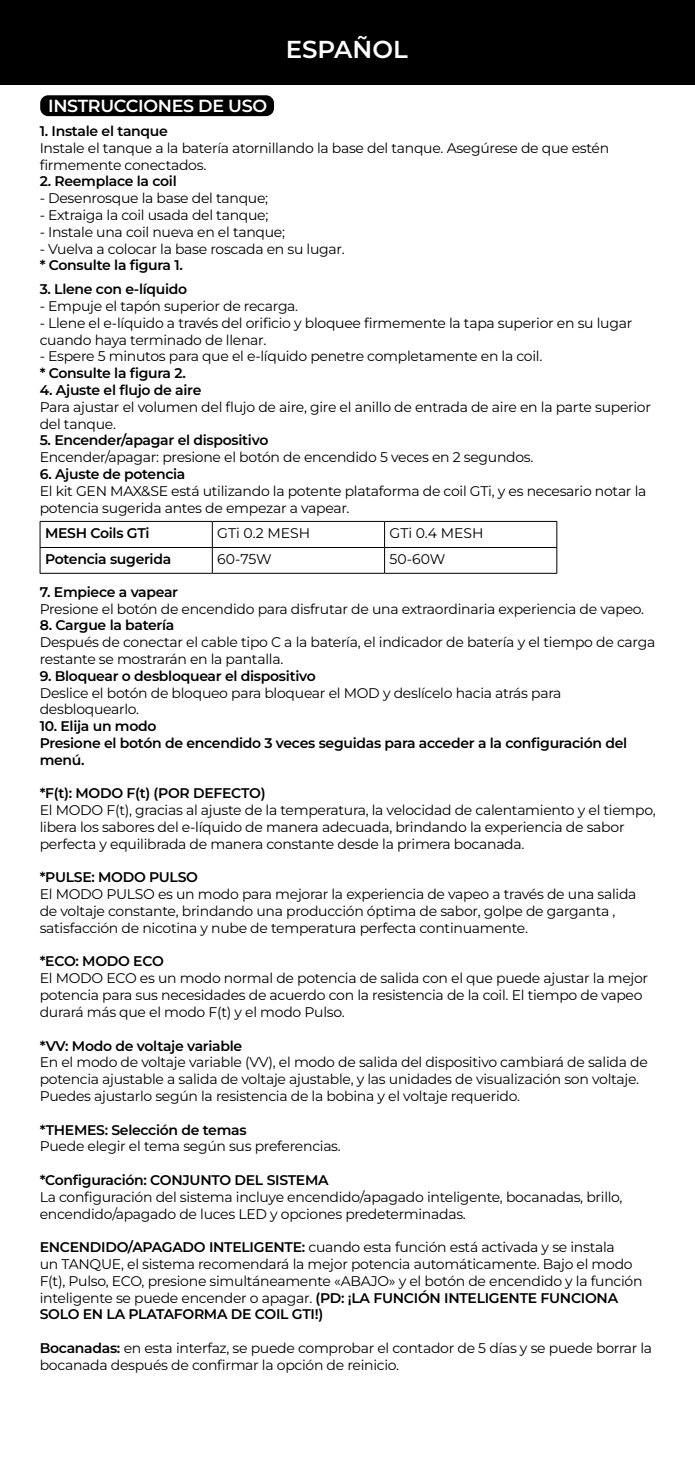
<style>
.page{position:relative;width:695px;height:1459px;background:#fff}
.page>*{position:absolute;margin:0;border:0;box-sizing:border-box;transform-origin:0 0}
.t1{font:600 24.5px "Montserrat";color:#fff}
.t2{font:600 17.5px "Montserrat";letter-spacing:-.02em;color:#fff}
.t3{font:14px/16.8px "Montserrat";letter-spacing:-.02em;color:#000}
.t4{font:600 14px/16.8px "Montserrat";letter-spacing:-.02em;color:#000}
.s1{font-weight:600}
</style>
<div class="page">
<div style="left:40px;top:95px;width:234px;height:21px;background:#000;border-radius:8px"></div>
<div style="left:0;top:0;width:694px;height:84px;background:#000"></div>
<hr style="left:40px;top:521px;width:172px;height:1px;background:#000">
<hr style="left:39px;top:522px;width:2px;height:25px;background:#000">
<hr style="left:212px;top:521px;width:172px;height:1px;background:#000">
<hr style="left:384px;top:521px;width:173px;height:1px;background:#000">
<hr style="left:40px;top:547px;width:172px;height:1px;background:#000">
<hr style="left:39px;top:548px;width:2px;height:25px;background:#000">
<hr style="left:212px;top:547px;width:172px;height:1px;background:#000">
<svg style="left:212px;top:522px;width:1px;height:51px"></svg>
<hr style="left:384px;top:547px;width:173px;height:1px;background:#000">
<svg style="left:384px;top:522px;width:1px;height:51px"></svg>
<svg style="left:556px;top:522px;width:1px;height:51px"></svg>
<hr style="left:40px;top:573px;width:172px;height:1px;background:#000">
<hr style="left:212px;top:573px;width:172px;height:1px;background:#000">
<hr style="left:384px;top:573px;width:173px;height:1px;background:#000">
<h1 class="t1" style="left:285px;top:31px;width:124px">ESPAÑOL</h1>
<p class="t2" style="left:48px;top:93px;width:220px">INSTRUCCIONES DE USO</p>
<p class="t4" style="left:40px;top:122px;width:130px">1. Instale el tanque</p>
<p class="t3" style="left:40px;top:139px;width:571px">Instale el tanque a la batería atornillando la base del tanque. Asegúrese de que estén firmemente conectados.</p>
<p class="t4" style="left:40px;top:172px;width:138px">2. Reemplace la coil</p>
<p class="t3" style="left:40px;top:189px;width:230px">- Desenrosque la base del tanque;</p>
<p class="t3" style="left:40px;top:206px;width:230px">- Extraiga la coil usada del tanque;</p>
<p class="t3" style="left:40px;top:223px;width:247px">- Instale una coil nueva en el tanque;</p>
<p class="t3" style="left:40px;top:240px;width:306px">- Vuelva a colocar la base roscada en su lugar.</p>
<p class="t4" style="left:40px;top:256px;width:145px">* Consulte la figura 1.</p>
<p class="t4" style="left:40px;top:280px;width:149px">3. Llene con e-líquido</p>
<p class="t3" style="left:40px;top:297px;width:260px">- Empuje el tapón superior de recarga.</p>
<p class="t3" style="left:40px;top:314px;width:594px">- Llene el e-líquido a través del orificio y bloquee firmemente la tapa superior en su lugar cuando haya terminado de llenar.</p>
<p class="t3" style="left:40px;top:347px;width:504px">- Espere 5 minutos para que el e-líquido penetre completamente en la coil.</p>
<p class="t4" style="left:40px;top:364px;width:148px">* Consulte la figura 2.</p>
<p class="t4" style="left:40px;top:381px;width:163px">4. Ajuste el flujo de aire</p>
<p class="t3" style="left:40px;top:398px;width:612px">Para ajustar el volumen del flujo de aire, gire el anillo de entrada de aire en la parte superior del tanque.</p>
<p class="t4" style="left:40px;top:431px;width:230px">5. Encender/apagar el dispositivo</p>
<p class="t3" style="left:40px;top:448px;width:495px">Encender/apagar: presione el botón de encendido 5 veces en 2 segundos.</p>
<p class="t4" style="left:40px;top:465px;width:147px">6. Ajuste de potencia</p>
<p class="t3" style="left:40px;top:482px;width:608px">El kit GEN MAX&amp;SE está utilizando la potente plataforma de coil GTi, y es necesario notar la potencia sugerida antes de empezar a vapear.</p>
<p class="t4" style="left:45px;top:524px;width:106px">MESH Coils GTi</p>
<p class="t3" style="left:217px;top:524px;width:94px">GTi 0.2 MESH</p>
<p class="t3" style="left:389px;top:524px;width:95px">GTi 0.4 MESH</p>
<p class="t4" style="left:45px;top:550px;width:128px">Potencia sugerida</p>
<p class="t3" style="left:217px;top:550px;width:56px">60-75W</p>
<p class="t3" style="left:389px;top:550px;width:57px">50-60W</p>
<p class="t4" style="left:40px;top:582px;width:140px">7. Empiece a vapear</p>
<p class="t3" style="left:40px;top:599px;width:605px">Presione el botón de encendido para disfrutar de una extraordinaria experiencia de vapeo.</p>
<p class="t4" style="left:40px;top:616px;width:136px">8. Cargue la batería</p>
<p class="t3" style="left:40px;top:633px;width:617px">Después de conectar el cable tipo C a la batería, el indicador de batería y el tiempo de carga restante se mostrarán en la pantalla.</p>
<p class="t4" style="left:40px;top:666px;width:277px">9. Bloquear o desbloquear el dispositivo</p>
<p class="t3" style="left:40px;top:683px;width:523px">Deslice el botón de bloqueo para bloquear el MOD y deslícelo hacia atrás para desbloquearlo.</p>
<p class="t4" style="left:40px;top:717px;width:589px">10. Elija un modo<br>Presione el botón de encendido 3 veces seguidas para acceder a la configuración del menú.</p>
<p class="t4" style="left:40px;top:784px;width:227px">*F(t): MODO F(t) (POR DEFECTO)</p>
<p class="t3" style="left:40px;top:801px;width:617px">El MODO F(t), gracias al ajuste de la temperatura, la velocidad de calentamiento y el tiempo, libera los sabores del e-líquido de manera adecuada, brindando la experiencia de sabor perfecta y equilibrada de manera constante desde la primera bocanada.</p>
<p class="t4" style="left:40px;top:868px;width:160px">*PULSE: MODO PULSO</p>
<p class="t3" style="left:40px;top:885px;width:598px">El MODO PULSO es un modo para mejorar la experiencia de vapeo a través de una salida de voltaje constante, brindando una producción óptima de sabor, golpe de garganta , satisfacción de nicotina y nube de temperatura perfecta continuamente.</p>
<p class="t4" style="left:40px;top:952px;width:126px">*ECO: MODO ECO</p>
<p class="t3" style="left:40px;top:969px;width:610px">El MODO ECO es un modo normal de potencia de salida con el que puede ajustar la mejor potencia para sus necesidades de acuerdo con la resistencia de la coil. El tiempo de vapeo durará más que el modo F(t) y el modo Pulso.</p>
<p class="t4" style="left:40px;top:1036px;width:204px">*VV: Modo de voltaje variable</p>
<p class="t3" style="left:40px;top:1053px;width:609px">En el modo de voltaje variable (VV), el modo de salida del dispositivo cambiará de salida de potencia ajustable a salida de voltaje ajustable, y las unidades de visualización son voltaje.<br>Puedes ajustarlo según la resistencia de la bobina y el voltaje requerido.</p>
<p class="t4" style="left:40px;top:1120px;width:208px">*THEMES: Selección de temas</p>
<p class="t3" style="left:40px;top:1137px;width:302px">Puede elegir el tema según sus preferencias.</p>
<p class="t4" style="left:40px;top:1170px;width:290px">*Configuración: CONJUNTO DEL SISTEMA</p>
<p class="t3" style="left:40px;top:1187px;width:584px">La configuración del sistema incluye encendido/apagado inteligente, bocanadas, brillo, encendido/apagado de luces LED y opciones predeterminadas.</p>
<p class="t3" style="left:40px;top:1238px;width:604px"><span class="s1">ENCENDIDO/APAGADO INTELIGENTE:</span> cuando esta función está activada y se instala<br>un TANQUE, el sistema recomendará la mejor potencia automáticamente. Bajo el modo F(t), Pulso, ECO, presione simultáneamente «ABAJO» y el botón de encendido y la función inteligente se puede encender o apagar. <span class="s1">(PD: ¡LA FUNCIÓN INTELIGENTE FUNCIONA SOLO EN LA PLATAFORMA DE COIL GTI!)</span></p>
<p class="t3" style="left:40px;top:1339px;width:614px"><span class="s1">Bocanadas:</span> en esta interfaz, se puede comprobar el contador de 5 días y se puede borrar la bocanada después de confirmar la opción de reinicio.</p>
</div>
